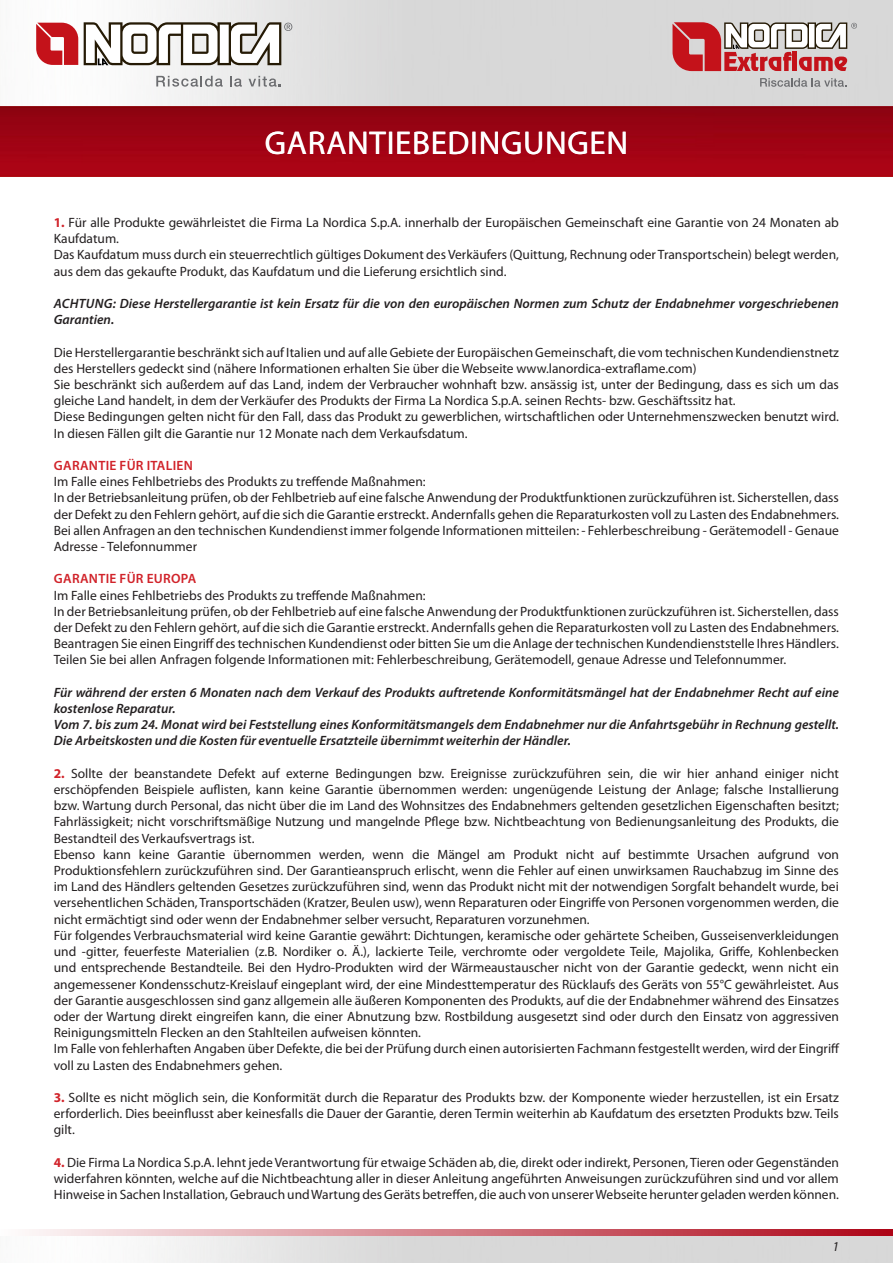
<style>
.page{position:relative;width:893px;height:1263px;background:#fff}
.page>*{position:absolute;margin:0;border:0;box-sizing:border-box;transform-origin:0 0}
.Capitolo{font:33px "Myriad Pro";letter-spacing:.02em;color:#fff}
.Testo_normale{font:13.5px/16.2px "Myriad Pro";color:#231f20;text-align:justify}
.Testo_normale-2{font:italic 600 13.5px/16.2px "Myriad Pro";color:#231f20}
.Testo_normale-3{font:600 13.5px "Myriad Pro";letter-spacing:.02em;color:#d1232a}
.Testo_normale-4{font:italic 13.5px "Myriad Pro";color:#231f20}
.s1{font-weight:700;color:#d1232a}
</style>
<div class="page">
<img style="left:0;top:0;width:893px;height:176px">
<svg style="left:32px;top:1229px;width:861px;height:7px;background:#d37b85"></svg>
<svg style="left:36px;top:23px;width:42px;height:42px"></svg>
<svg style="left:156px;top:76px;width:67px;height:11px"></svg>
<svg style="left:230px;top:76px;width:12px;height:11px"></svg>
<svg style="left:249px;top:76px;width:32px;height:11px"></svg>
<svg style="left:84px;top:22px;width:208px;height:43px"></svg>
<svg style="left:672px;top:22px;width:185px;height:49px"></svg>
<svg style="left:760px;top:78px;width:87px;height:9px"></svg>
<p class="Capitolo" style="left:265px;top:122px;width:365px">GARANTIEBEDINGUNGEN</p>
<p class="Testo_normale" style="left:54px;top:214px;width:787px"><span class="s1">1.</span> Für alle Produkte gewährleistet die Firma La Nordica S.p.A. innerhalb der Europäischen Gemeinschaft eine Garantie von 24 Monaten ab<br>Kaufdatum.</p>
<p class="Testo_normale" style="left:54px;top:247px;width:787px">Das Kaufdatum muss durch ein steuerrechtlich gültiges Dokument des Verkäufers (Quittung, Rechnung oder Transportschein) belegt werden, aus dem das gekaufte Produkt, das Kaufdatum und die Lieferung ersichtlich sind.</p>
<p class="Testo_normale-2" style="left:54px;top:295px;width:787px">ACHTUNG: Diese Herstellergarantie ist kein Ersatz für die von den europäischen Normen zum Schutz der Endabnehmer vorgeschriebenen<br>Garantien.</p>
<p class="Testo_normale" style="left:54px;top:344px;width:787px">Die Herstellergarantie beschränkt sich auf Italien und auf alle Gebiete der Europäischen Gemeinschaft, die vom technischen Kundendienstnetz des Herstellers gedeckt sind (nähere Informationen erhalten Sie über die Webseite www.lanordica-extraflame.com)</p>
<p class="Testo_normale" style="left:54px;top:376px;width:787px">Sie beschränkt sich außerdem auf das Land, indem der Verbraucher wohnhaft bzw. ansässig ist, unter der Bedingung, dass es sich um das gleiche Land handelt, in dem der Verkäufer des Produkts der Firma La Nordica S.p.A. seinen Rechts- bzw. Geschäftssitz hat.</p>
<p class="Testo_normale" style="left:54px;top:409px;width:787px">Diese Bedingungen gelten nicht für den Fall, dass das Produkt zu gewerblichen, wirtschaftlichen oder Unternehmenszwecken benutzt wird.<br>In diesen Fällen gilt die Garantie nur 12 Monate nach dem Verkaufsdatum.</p>
<p class="Testo_normale-3" style="left:54px;top:457px;width:140px">GARANTIE FÜR ITALIEN</p>
<p class="Testo_normale" style="left:54px;top:473px;width:373px">Im Falle eines Fehlbetriebs des Produkts zu treffende Maßnahmen:</p>
<p class="Testo_normale" style="left:54px;top:490px;width:787px">In der Betriebsanleitung prüfen, ob der Fehlbetrieb auf eine falsche Anwendung der Produktfunktionen zurückzuführen ist. Sicherstellen, dass der Defekt zu den Fehlern gehört, auf die sich die Garantie erstreckt. Andernfalls gehen die Reparaturkosten voll zu Lasten des Endabnehmers.<br>Bei allen Anfragen an den technischen Kundendienst immer folgende Informationen mitteilen: - Fehlerbeschreibung - Gerätemodell - Genaue Adresse - Telefonnummer</p>
<p class="Testo_normale-3" style="left:54px;top:570px;width:144px">GARANTIE FÜR EUROPA</p>
<p class="Testo_normale" style="left:54px;top:587px;width:373px">Im Falle eines Fehlbetriebs des Produkts zu treffende Maßnahmen:</p>
<p class="Testo_normale" style="left:54px;top:603px;width:787px">In der Betriebsanleitung prüfen, ob der Fehlbetrieb auf eine falsche Anwendung der Produktfunktionen zurückzuführen ist. Sicherstellen, dass der Defekt zu den Fehlern gehört, auf die sich die Garantie erstreckt. Andernfalls gehen die Reparaturkosten voll zu Lasten des Endabnehmers.<br>Beantragen Sie einen Eingriff des technischen Kundendienst oder bitten Sie um die Anlage der technischen Kundendienststelle Ihres Händlers.<br>Teilen Sie bei allen Anfragen folgende Informationen mit: Fehlerbeschreibung, Gerätemodell, genaue Adresse und Telefonnummer.</p>
<p class="Testo_normale-2" style="left:54px;top:684px;width:787px">Für während der ersten 6 Monaten nach dem Verkauf des Produkts auftretende Konformitätsmängel hat der Endabnehmer Recht auf eine kostenlose Reparatur.</p>
<p class="Testo_normale-2" style="left:54px;top:716px;width:787px">Vom 7. bis zum 24. Monat wird bei Feststellung eines Konformitätsmangels dem Endabnehmer nur die Anfahrtsgebühr in Rechnung gestellt.<br>Die Arbeitskosten und die Kosten für eventuelle Ersatzteile übernimmt weiterhin der Händler.</p>
<p class="Testo_normale" style="left:54px;top:765px;width:787px"><span class="s1">2.</span> Sollte der beanstandete Defekt auf externe Bedingungen bzw. Ereignisse zurückzuführen sein, die wir hier anhand einiger nicht erschöpfenden Beispiele auflisten, kann keine Garantie übernommen werden: ungenügende Leistung der Anlage; falsche Installierung bzw. Wartung durch Personal, das nicht über die im Land des Wohnsitzes des Endabnehmers geltenden gesetzlichen Eigenschaften besitzt; Fahrlässigkeit; nicht vorschriftsmäßige Nutzung und mangelnde Pflege bzw. Nichtbeachtung von Bedienungsanleitung des Produkts, die Bestandteil des Verkaufsvertrags ist.</p>
<p class="Testo_normale" style="left:54px;top:846px;width:787px">Ebenso kann keine Garantie übernommen werden, wenn die Mängel am Produkt nicht auf bestimmte Ursachen aufgrund von Produktionsfehlern zurückzuführen sind. Der Garantieanspruch erlischt, wenn die Fehler auf einen unwirksamen Rauchabzug im Sinne des im Land des Händlers geltenden Gesetzes zurückzuführen sind, wenn das Produkt nicht mit der notwendigen Sorgfalt behandelt wurde, bei versehentlichen Schäden, Transportschäden (Kratzer, Beulen usw), wenn Reparaturen oder Eingriffe von Personen vorgenommen werden, die nicht ermächtigt sind oder wenn der Endabnehmer selber versucht, Reparaturen vorzunehmen.</p>
<p class="Testo_normale" style="left:54px;top:927px;width:787px">Für folgendes Verbrauchsmaterial wird keine Garantie gewährt: Dichtungen, keramische oder gehärtete Scheiben, Gusseisenverkleidungen und -gitter, feuerfeste Materialien (z.B. Nordiker o. Ä.), lackierte Teile, verchromte oder vergoldete Teile, Majolika, Griffe, Kohlenbecken und entsprechende Bestandteile. Bei den Hydro-Produkten wird der Wärmeaustauscher nicht von der Garantie gedeckt, wenn nicht ein angemessener Kondensschutz-Kreislauf eingeplant wird, der eine Mindesttemperatur des Rücklaufs des Geräts von 55°C gewährleistet. Aus der Garantie ausgeschlossen sind ganz allgemein alle äußeren Komponenten des Produkts, auf die der Endabnehmer während des Einsatzes oder der Wartung direkt eingreifen kann, die einer Abnutzung bzw. Rostbildung ausgesetzt sind oder durch den Einsatz von aggressiven Reinigungsmitteln Flecken an den Stahlteilen aufweisen könnten.</p>
<p class="Testo_normale" style="left:54px;top:1040px;width:787px">Im Falle von fehlerhaften Angaben über Defekte, die bei der Prüfung durch einen autorisierten Fachmann festgestellt werden, wird der Eingriff voll zu Lasten des Endabnehmers gehen.</p>
<p class="Testo_normale" style="left:54px;top:1089px;width:787px"><span class="s1">3.</span> Sollte es nicht möglich sein, die Konformität durch die Reparatur des Produkts bzw. der Komponente wieder herzustellen, ist ein Ersatz erforderlich. Dies beeinflusst aber keinesfalls die Dauer der Garantie, deren Termin weiterhin ab Kaufdatum des ersetzten Produkts bzw. Teils gilt.</p>
<p class="Testo_normale" style="left:54px;top:1154px;width:787px"><span class="s1">4.</span> Die Firma La Nordica S.p.A. lehnt jede Verantwortung für etwaige Schäden ab, die, direkt oder indirekt, Personen, Tieren oder Gegenständen widerfahren könnten, welche auf die Nichtbeachtung aller in dieser Anleitung angeführten Anweisungen zurückzuführen sind und vor allem Hinweise in Sachen Installation, Gebrauch und Wartung des Geräts betreffen, die auch von unserer Webseite herunter geladen werden können.</p>
<p class="Testo_normale-4" style="left:832px;top:1238px;width:8px">1</p>
</div>
